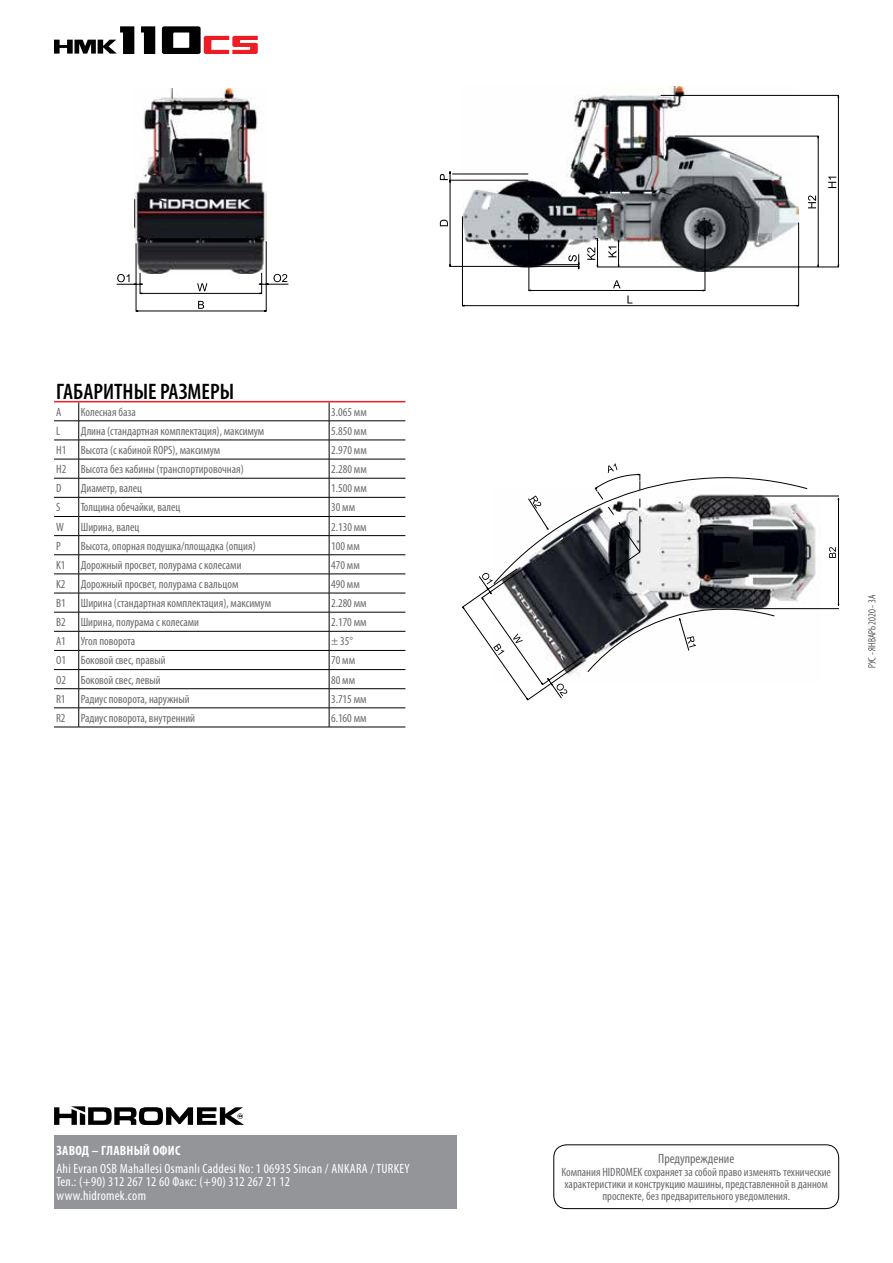
<style>
.page{position:relative;width:893px;height:1263px;background:#fff}
.page>*{position:absolute;margin:0;border:0;box-sizing:border-box;transform-origin:0 0}
.t1{font:600 condensed 22.5px "Myriad Pro";color:#000}
.t2{font:condensed 13.5px/13.5px "Myriad Pro";letter-spacing:.02em;color:#fff}
.t3{font:700 condensed 13.5px "Myriad Pro";letter-spacing:.02em;color:#fff}
.t4{font:condensed 13.5px "Myriad Pro";color:#696a6d}
.t5{font:condensed 12px/12px "Myriad Pro";color:#696a6d;text-align:center}
.t6{font:300 condensed 10.5px "Myriad Pro";color:#000}
</style>
<div class="page">
<hr style="left:79px;top:421px;width:250px;height:1px;background:#000">
<hr style="left:329px;top:421px;width:76px;height:1px;background:#000">
<hr style="left:79px;top:440px;width:250px;height:1px;background:#000">
<hr style="left:329px;top:440px;width:76px;height:1px;background:#000">
<hr style="left:79px;top:459px;width:250px;height:1px;background:#000">
<hr style="left:329px;top:459px;width:76px;height:1px;background:#000">
<hr style="left:79px;top:478px;width:250px;height:1px;background:#000">
<hr style="left:329px;top:478px;width:76px;height:1px;background:#000">
<hr style="left:79px;top:497px;width:250px;height:1px;background:#000">
<hr style="left:329px;top:497px;width:76px;height:1px;background:#000">
<hr style="left:79px;top:516px;width:250px;height:1px;background:#000">
<hr style="left:329px;top:516px;width:76px;height:1px;background:#000">
<hr style="left:79px;top:535px;width:250px;height:1px;background:#000">
<hr style="left:329px;top:535px;width:76px;height:1px;background:#000">
<hr style="left:79px;top:554px;width:250px;height:1px;background:#000">
<hr style="left:329px;top:554px;width:76px;height:1px;background:#000">
<hr style="left:79px;top:574px;width:250px;height:1px;background:#000">
<hr style="left:329px;top:574px;width:76px;height:1px;background:#000">
<hr style="left:79px;top:593px;width:250px;height:1px;background:#000">
<hr style="left:329px;top:593px;width:76px;height:1px;background:#000">
<hr style="left:79px;top:612px;width:250px;height:1px;background:#000">
<hr style="left:329px;top:612px;width:76px;height:1px;background:#000">
<hr style="left:79px;top:631px;width:250px;height:1px;background:#000">
<hr style="left:329px;top:631px;width:76px;height:1px;background:#000">
<hr style="left:79px;top:650px;width:250px;height:1px;background:#000">
<hr style="left:329px;top:650px;width:76px;height:1px;background:#000">
<hr style="left:79px;top:669px;width:250px;height:1px;background:#000">
<hr style="left:329px;top:669px;width:76px;height:1px;background:#000">
<hr style="left:79px;top:688px;width:250px;height:1px;background:#000">
<hr style="left:329px;top:688px;width:76px;height:1px;background:#000">
<hr style="left:79px;top:708px;width:250px;height:1px;background:#000">
<hr style="left:329px;top:708px;width:76px;height:1px;background:#000">
<hr style="left:79px;top:727px;width:250px;height:1px;background:#000">
<hr style="left:329px;top:727px;width:76px;height:1px;background:#000">
<hr style="left:79px;top:401px;width:250px;height:1px;background:#ed1d24">
<hr style="left:329px;top:401px;width:76px;height:1px;background:#ed1d24">
<svg style="left:54px;top:401px;width:25px;height:327px"></svg>
<svg style="left:329px;top:402px;width:1px;height:325px"></svg>
<svg style="left:462px;top:463px;width:377px;height:237px"></svg>
<svg style="left:54px;top:1106px;width:190px;height:19px"></svg>
<div style="left:54px;top:1135px;width:403px;height:74px;background:#939598"></div>
<div style="left:553px;top:1144px;width:286px;height:65px;border:1px solid #000;border-radius:13px"></div>
<img style="left:135px;top:88px;width:132px;height:185px">
<svg style="left:197px;top:283px;width:10px;height:8px"></svg>
<svg style="left:198px;top:301px;width:6px;height:8px"></svg>
<hr style="left:136px;top:243px;width:1px;height:69px;background:#000">
<hr style="left:266px;top:241px;width:1px;height:71px;background:#000">
<hr style="left:136px;top:311px;width:130px;height:1px;background:#000">
<hr style="left:140px;top:293px;width:122px;height:1px;background:#000">
<svg style="left:117px;top:273px;width:26px;height:21px"></svg>
<svg style="left:259px;top:273px;width:29px;height:21px"></svg>
<img style="left:462px;top:86px;width:337px;height:185px">
<svg style="left:627px;top:295px;width:5px;height:8px"></svg>
<svg style="left:613px;top:280px;width:7px;height:8px"></svg>
<svg style="left:828px;top:177px;width:8px;height:11px"></svg>
<svg style="left:808px;top:196px;width:8px;height:12px"></svg>
<svg style="left:440px;top:220px;width:8px;height:6px"></svg>
<svg style="left:440px;top:172px;width:10px;height:10px"></svg>
<hr style="left:450px;top:171px;width:1px;height:95px;background:#000">
<hr style="left:462px;top:216px;width:1px;height:90px;background:#000">
<hr style="left:462px;top:305px;width:337px;height:1px;background:#000">
<hr style="left:529px;top:290px;width:176px;height:1px;background:#000">
<hr style="left:529px;top:224px;width:1px;height:67px;background:#000">
<hr style="left:597px;top:267px;width:96px;height:1px;background:#000">
<hr style="left:717px;top:267px;width:122px;height:1px;background:#000">
<hr style="left:449px;top:266px;width:79px;height:1px;background:#000">
<hr style="left:529px;top:266px;width:50px;height:1px;background:#000">
<hr style="left:529px;top:264px;width:50px;height:1px;background:#000">
<svg style="left:568px;top:254px;width:11px;height:15px"></svg>
<svg style="left:587px;top:239px;width:11px;height:28px"></svg>
<svg style="left:608px;top:240px;width:11px;height:27px"></svg>
<hr style="left:449px;top:180px;width:79px;height:1px;background:#000">
<hr style="left:452px;top:174px;width:76px;height:1px;background:#000">
<hr style="left:675px;top:136px;width:144px;height:1px;background:#000">
<hr style="left:705px;top:228px;width:1px;height:63px;background:#000">
<hr style="left:661px;top:95px;width:178px;height:1px;background:#000">
<hr style="left:798px;top:223px;width:1px;height:83px;background:#000">
<hr style="left:818px;top:136px;width:1px;height:131px;background:#000">
<hr style="left:838px;top:95px;width:1px;height:172px;background:#000">
<svg style="left:54px;top:26px;width:80px;height:28px"></svg>
<svg style="left:141px;top:26px;width:14px;height:28px"></svg>
<svg style="left:162px;top:26px;width:96px;height:28px"></svg>
<h1 class="t1" style="left:56px;top:378px;width:179px">ГАБАРИТНЫЕ РАЗМЕРЫ</h1>
<p class="t5" style="left:56px;top:406px;width:7px">A</p>
<p class="t5" style="left:81px;top:406px;width:56px">Колесная база</p>
<p class="t5" style="left:331px;top:406px;width:37px">3.065 мм</p>
<p class="t5" style="left:56px;top:425px;width:6px">L</p>
<p class="t5" style="left:81px;top:425px;width:185px">Длина (стандартная комплектация), максимум</p>
<p class="t5" style="left:331px;top:425px;width:37px">5.850 мм</p>
<p class="t5" style="left:56px;top:444px;width:166px">H1 Высота (с кабиной ROPS), максимум</p>
<p class="t5" style="left:331px;top:444px;width:37px">2.970 мм</p>
<p class="t5" style="left:56px;top:463px;width:189px">H2 Высота без кабины (транспортировочная)</p>
<p class="t5" style="left:331px;top:463px;width:37px">2.280 мм</p>
<p class="t5" style="left:56px;top:482px;width:7px">D</p>
<p class="t5" style="left:81px;top:482px;width:63px">Диаметр, валец</p>
<p class="t5" style="left:331px;top:482px;width:37px">1.500 мм</p>
<p class="t5" style="left:56px;top:501px;width:6px">S</p>
<p class="t5" style="left:81px;top:501px;width:101px">Толщина обечайки, валец</p>
<p class="t5" style="left:331px;top:501px;width:26px">30 мм</p>
<p class="t5" style="left:56px;top:520px;width:9px">W</p>
<p class="t5" style="left:81px;top:520px;width:60px">Ширина, валец</p>
<p class="t5" style="left:331px;top:520px;width:37px">2.130 мм</p>
<p class="t5" style="left:56px;top:539px;width:6px">P</p>
<p class="t5" style="left:81px;top:539px;width:176px">Высота, опорная подушка/площадка (опция)</p>
<p class="t5" style="left:331px;top:539px;width:30px">100 мм</p>
<p class="t5" style="left:56px;top:559px;width:11px">K1</p>
<p class="t5" style="left:81px;top:559px;width:162px">Дорожный просвет, полурама с колесами</p>
<p class="t5" style="left:331px;top:559px;width:30px">470 мм</p>
<p class="t5" style="left:56px;top:578px;width:11px">K2</p>
<p class="t5" style="left:81px;top:578px;width:159px">Дорожный просвет, полурама с вальцом</p>
<p class="t5" style="left:331px;top:578px;width:30px">490 мм</p>
<p class="t5" style="left:56px;top:597px;width:11px">B1</p>
<p class="t5" style="left:81px;top:597px;width:192px">Ширина (стандартная комплектация), максимум</p>
<p class="t5" style="left:331px;top:597px;width:37px">2.280 мм</p>
<p class="t5" style="left:56px;top:616px;width:11px">B2</p>
<p class="t5" style="left:81px;top:616px;width:120px">Ширина, полурама с колесами</p>
<p class="t5" style="left:331px;top:616px;width:37px">2.170 мм</p>
<p class="t5" style="left:56px;top:635px;width:81px">A1 Угол поворота</p>
<p class="t5" style="left:331px;top:635px;width:23px">± 35°</p>
<p class="t5" style="left:56px;top:654px;width:111px">O1 Боковой свес, правый</p>
<p class="t5" style="left:331px;top:654px;width:26px">70 мм</p>
<p class="t5" style="left:56px;top:673px;width:106px">O2 Боковой свес, левый</p>
<p class="t5" style="left:331px;top:673px;width:26px">80 мм</p>
<p class="t5" style="left:56px;top:693px;width:11px">R1</p>
<p class="t5" style="left:81px;top:693px;width:110px">Радиус поворота, наружный</p>
<p class="t5" style="left:331px;top:693px;width:37px">3.715 мм</p>
<p class="t5" style="left:56px;top:712px;width:11px">R2</p>
<p class="t5" style="left:81px;top:712px;width:116px">Радиус поворота, внутренний</p>
<p class="t5" style="left:331px;top:712px;width:37px">6.160 мм</p>
<p class="t6" style="left:866px;top:668px;width:75px;rotate:-90deg">РУС - ЯНВАРЬ2020 - 3A</p>
<p class="t3" style="left:57px;top:1142px;width:125px">ЗАВОД – ГЛАВНЫЙ ОФИС</p>
<p class="t2" style="left:57px;top:1161px;width:355px">Ahi Evran OSB Mahallesi Osmanlı Caddesi No: 1 06935 Sincan / ANKARA / TURKEY<br>Тел.: (+90) 312 267 12 60 Факс: (+90) 312 267 21 12<br>www.hidromek.com</p>
<p class="t4" style="left:658px;top:1151px;width:78px">Предупреждение</p>
<p class="t5" style="left:561px;top:1165px;width:271px">Компания HIDROMEK сохраняет за собой право изменять технические характеристики и конструкцию машины, представленной в данном проспекте, без предварительного уведомления.</p>
</div>
